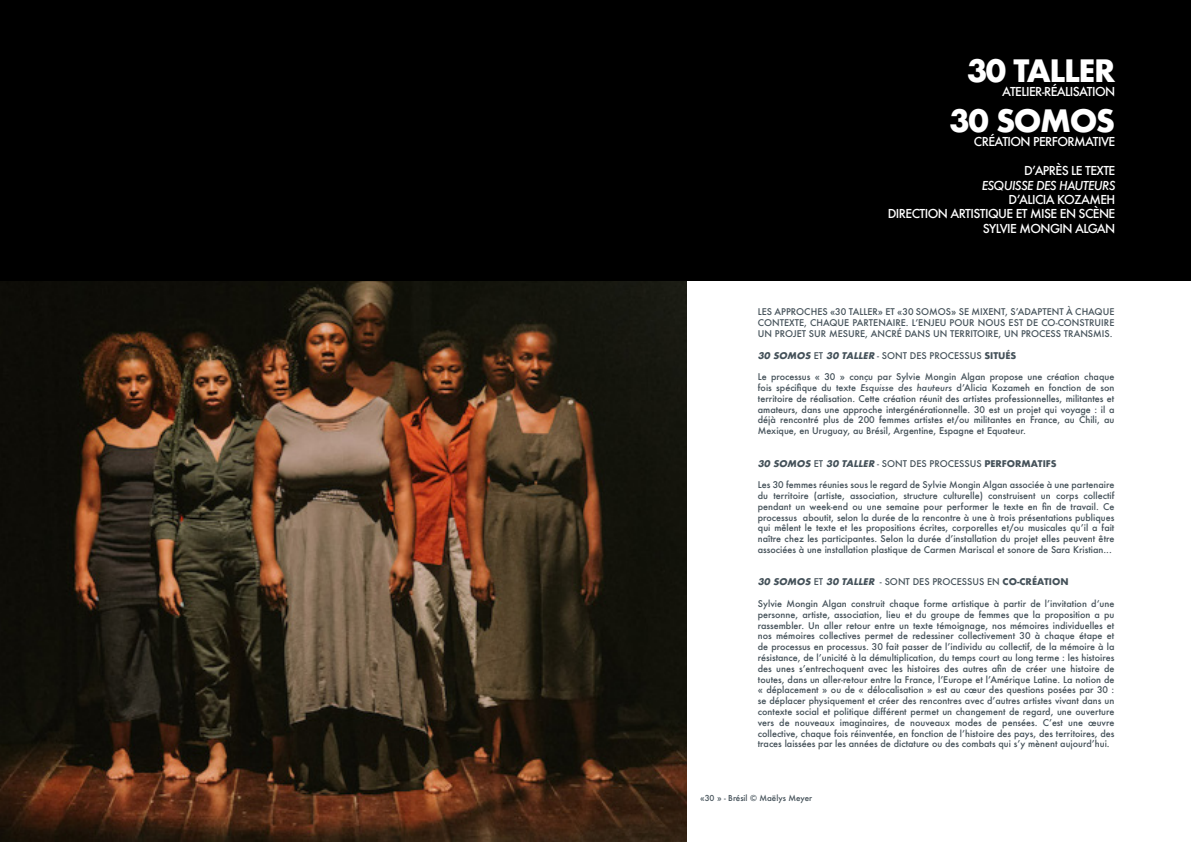
<style>
.page{position:relative;width:1191px;height:842px;background:#fff}
.page>*{position:absolute;margin:0;border:0;box-sizing:border-box;transform-origin:0 0}
.t1{font:700 30px "Futura";letter-spacing:-.05em;color:#fff}
.t2{font:500 12px "Futura";letter-spacing:-.05em;color:#fff}
.t3{font:italic 500 12px "Futura";letter-spacing:-.05em;color:#fff}
.t4{font:500 9px/10.8px "Futura";color:#445159;text-align:justify}
.t5{font:500 8px "Futura";color:#445159}
.s1{font-weight:700;font-style:italic}
.s2{font-weight:700}
.s3{font-style:italic}
</style>
<div class="page">
<img style="left:0;top:281px;width:686px;height:561px">
<div style="left:0;top:0;width:1191px;height:281px;background:#000"></div>
<p class="t1" style="left:967px;top:49px;width:150px">30 TALLER</p>
<p class="t2" style="left:1002px;top:83px;width:115px">ATELIER-RÉALISATION</p>
<p class="t1" style="left:949px;top:99px;width:167px">30 SOMOS</p>
<p class="t2" style="left:974px;top:134px;width:143px">CRÉATION PERFORMATIVE</p>
<p class="t2" style="left:1024px;top:163px;width:93px">D’APRÈS LE TEXTE</p>
<p class="t3" style="left:981px;top:177px;width:135px">ESQUISSE DES HAUTEURS</p>
<p class="t2" style="left:1008px;top:191px;width:108px">D’ALICIA KOZAMEH</p>
<p class="t2" style="left:888px;top:206px;width:229px">DIRECTION ARTISTIQUE ET MISE EN SCÈNE</p>
<p class="t2" style="left:982px;top:220px;width:134px">SYLVIE MONGIN ALGAN</p>
<p class="t4" style="left:758px;top:307px;width:358px">LES APPROCHES «30 TALLER» ET «30 SOMOS» SE MIXENT, S’ADAPTENT À CHAQUE CONTEXTE, CHAQUE PARTENAIRE. L’ENJEU POUR NOUS EST DE CO-CONSTRUIRE UN PROJET SUR MESURE, ANCRÉ DANS UN TERRITOIRE, UN PROCESS TRANSMIS.</p>
<p class="t4" style="left:758px;top:350px;width:260px"><span class="s1">30 SOMOS</span>ET <span class="s1">30 TALLER</span> - SONT DES PROCESSUS <span class="s2">SITUÉS</span></p>
<p class="t4" style="left:758px;top:371px;width:358px">Le processus « 30 » conçu par Sylvie Mongin Algan propose une création chaque fois spécifique du texte <span class="s3">Esquisse des hauteurs</span> d’Alicia Kozameh en fonction de son territoire de réalisation. Cette création réunit des artistes professionnelles, militantes et amateurs, dans une approche intergénérationnelle. 30 est un projet qui voyage : il a déjà rencontré plus de 200 femmes artistes et/ou militantes en France, au Chili, au Mexique, en Uruguay, au Brésil, Argentine, Espagne et Equateur.</p>
<p class="t4" style="left:758px;top:458px;width:300px"><span class="s1">30 SOMOS</span>ET <span class="s1">30 TALLER</span> - SONT DES PROCESSUS <span class="s2">PERFORMATIFS</span></p>
<p class="t4" style="left:758px;top:479px;width:358px">Les 30 femmes réunies sous le regard de Sylvie Mongin Algan associée à une partenaire du territoire (artiste, association, structure culturelle) construisent un corps collectif pendant un week-end ou une semaine pour performer le texte en fin de travail. Ce processus aboutit, selon la durée de la rencontre à une à trois présentations publiques qui mêlent le texte et les propositions écrites, corporelles et/ou musicales qu’il a fait naître chez les participantes. Selon la durée d’installation du projet elles peuvent être associées à une installation plastique de Carmen Mariscal et sonore de Sara Kristian...</p>
<p class="t4" style="left:758px;top:577px;width:312px"><span class="s1">30 SOMOS</span>ET <span class="s1">30 TALLER</span> - SONT DES PROCESSUS EN <span class="s2">CO-CRÉATION</span></p>
<p class="t4" style="left:758px;top:598px;width:358px">Sylvie Mongin Algan construit chaque forme artistique à partir de l’invitation d‘une personne, artiste, association, lieu et du groupe de femmes que la proposition a pu rassembler. Un aller retour entre un texte témoignage, nos mémoires individuelles et nos mémoires collectives permet de redessiner collectivement 30 à chaque étape et de processus en processus. 30 fait passer de l’individu au collectif, de la mémoire à la résistance, de l’unicité à la démultiplication, du temps court au long terme : les histoires des unes s’entrechoquent avec les histoires des autres afin de créer une histoire de toutes, dans un aller-retour entre la France, l’Europe et l’Amérique Latine. La notion de « déplacement » ou de « délocalisation » est au cœur des questions posées par 30 : se déplacer physiquement et créer des rencontres avec d’autres artistes vivant dans un contexte social et politique différent permet un changement de regard, une ouverture vers de nouveaux imaginaires, de nouveaux modes de pensées. C’est une œuvre collective, chaque fois réinventée, en fonction de l’histoire des pays, des territoires, des traces laissées par les années de dictature ou des combats qui s’y mènent aujourd’hui.</p>
<p class="t5" style="left:700px;top:793px;width:114px">«30 » - Brésil © Maëlys Meyer</p>
</div>
